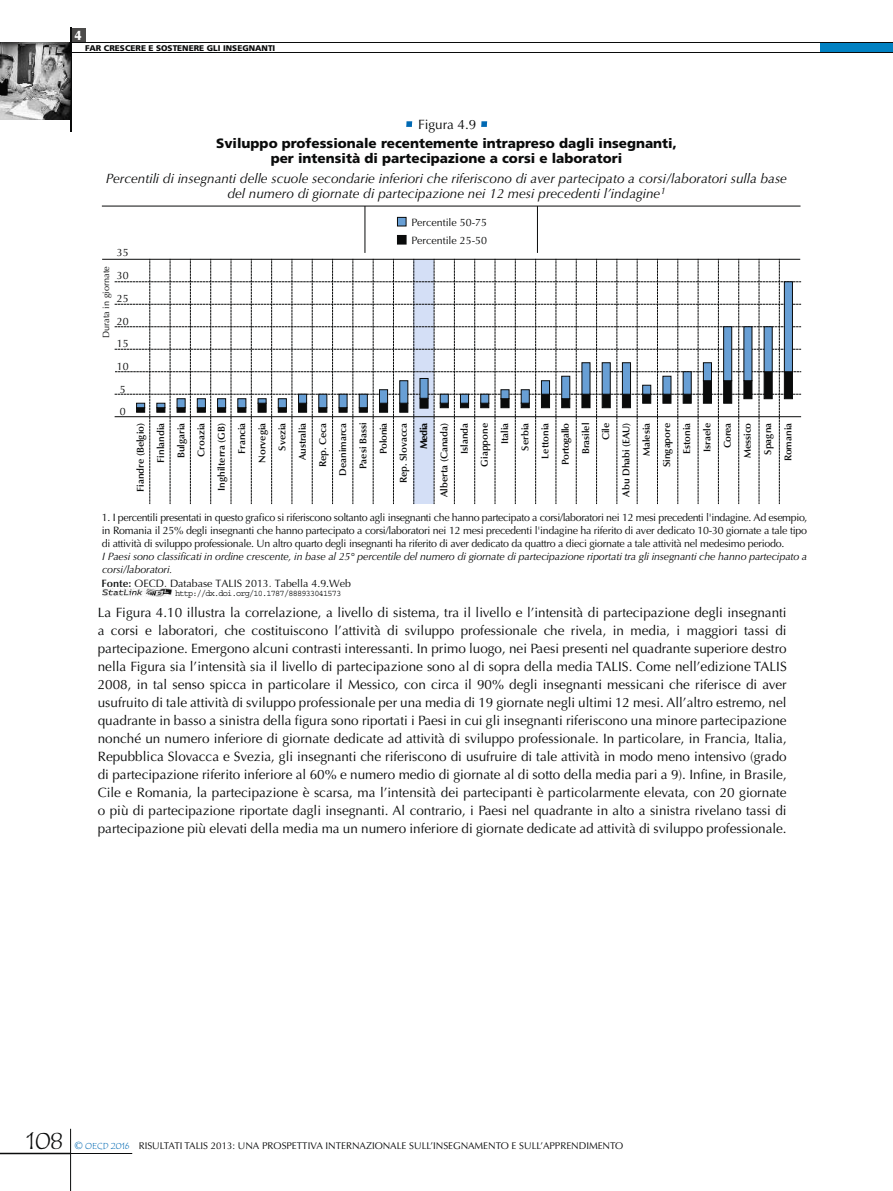
<style>
.page{position:relative;width:893px;height:1191px;background:#fff}
.page>*{position:absolute;margin:0;border:0;box-sizing:border-box;transform-origin:0 0}
.t1{font:24px "Tempus Sans ITC";color:#0a0b0b}
.t2{font:13.5px/18px "Optima LT Std";color:#0a0b0b;text-align:justify}
.t3{font:italic 13.5px/15px "Optima LT Std";color:#0a0b0b;text-align:center}
.t4{font:900 13.5px/15px "Frutiger LT Std";color:#0a0b0b;text-align:center}
.t5{font:900 13.5px "Optima LT Std";color:#fefefe}
.t6{font:10.65px/12.8px "Optima LT Std";letter-spacing:-.025em;color:#0a0b0b;text-align:justify}
.t7{font:italic 10.65px/13.2px "Optima LT Std";letter-spacing:-.015em;color:#0a0b0b}
.t8{font:10.65px/22.6px "Optima LT Std";color:#0a0b0b}
.t9{font:600 9.9px/20.2px "Optima LT Std";color:#0a0b0b;text-align:right}
.t10{font:900 9.9px "Optima LT Std";letter-spacing:-.05em;color:#0a0b0b}
.t11{font:9.75px "Optima LT Std";color:#0a0b0b}
.t12{font:9.15px "Optima LT Std";color:#0a0b0b}
.t13{font:9px "Courier";letter-spacing:-.09em;color:#0a0b0b;scale:.95 1}
.t14{font:900 8.25px "Frutiger LT Std";color:#0a0b0b}
.s1{font-weight:600;font-style:normal}
.s2{font-style:normal}
.s3{font-size:10.5px;color:#0069b3}
.s4{font-family:"Tempus Sans ITC";font-size:9px;color:#0069b3}
</style>
<div class="page">
<div style="left:821px;top:43px;width:72px;height:10px;background:#0181c2"></div>
<div style="left:71px;top:28px;width:14px;height:15px;background:#4c4b4a"></div>
<hr style="left:0;top:42px;width:893px;height:1px;background:#0a0b0b">
<hr style="left:71px;top:53px;width:822px;height:1px;background:#0a0b0b">
<hr style="left:70px;top:28px;width:1px;height:104px;background:#0a0b0b">
<hr style="left:70px;top:1128px;width:1px;height:63px;background:#0a0b0b">
<hr style="left:71px;top:1153px;width:61px;height:1px;background:#0a0b0b">
<hr style="left:0;top:1152px;width:71px;height:2px;background:#0a0b0b">
<img style="left:0;top:43px;width:71px;height:76px">
<svg style="left:406px;top:121px;width:6px;height:6px"></svg>
<svg style="left:481px;top:121px;width:6px;height:6px"></svg>
<hr style="left:102px;top:206px;width:698px;height:1px;background:#0a0b0b">
<hr style="left:365px;top:206px;width:1px;height:47px;background:#0a0b0b">
<hr style="left:537px;top:206px;width:1px;height:47px;background:#0a0b0b">
<div style="left:397px;top:217px;width:9px;height:9px;background:#689fd5"></div>
<div style="left:397px;top:217px;width:9px;height:9px;border:1px solid #0a0b0b"></div>
<div style="left:397px;top:235px;width:9px;height:9px;background:#0a0b0b"></div>
<hr style="left:102px;top:259px;width:698px;height:1px;background:#0a0b0b">
<svg style="left:115px;top:259px;width:686px;height:245px"></svg>
<svg style="left:136px;top:281px;width:657px;height:127px"></svg>
<img style="left:102px;top:588px;width:70px;height:9px">
<p class="t5" style="left:75px;top:28px;width:8px">4</p>
<p class="t14" style="left:85px;top:43px;width:192px">FAR CRESCERE E SOSTENERE GLI INSEGNANTI</p>
<p class="t2" style="left:418px;top:116px;width:60px">Figura 4.9</p>
<p class="t4" style="left:216px;top:136px;width:462px">Sviluppo professionale recentemente intrapreso dagli insegnanti, per intensità di partecipazione a corsi e laboratori</p>
<p class="t3" style="left:106px;top:171px;width:683px">Percentili di insegnanti delle scuole secondarie inferiori che riferiscono di aver partecipato a corsi/laboratori sulla base del numero di giornate di partecipazione nei 12 mesi precedenti l’indagine<sup>1</sup></p>
<p class="t8" style="left:117px;top:242px;width:13px">35<br>30<br>25<br>20<br>15<br>10<br>5<br>0</p>
<p class="t12" style="left:101px;top:338px;width:73px;rotate:-90deg">Durata in giornate</p>
<p class="t8" style="left:411px;top:214px;width:77px;line-height:18px">Percentile 50-75<br>Percentile 25-50</p>
<p class="t9" style="left:131px;top:492px;width:71px;rotate:-90deg">Fiandre (Belgio)<br>Finlandia<br>Bulgaria<br>Croazia<br>Inghilterra (GB)<br>Francia<br>Norvegia<br>Svezia<br>Australia<br>Rep. Ceca<br>Deanimarca<br>Paesi Bassi<br>Polonia<br>Rep. Slovacca</p>
<p class="t10" style="left:418px;top:449px;width:28px;rotate:-90deg">Media</p>
<p class="t9" style="left:434px;top:497px;width:76px;rotate:-90deg">Alberta (Canada)<br>Islanda<br>Giappone<br>Italia<br>Serbia<br>Lettonia<br>Portogallo<br>Brasilel<br>Cile<br>Abu Dhabi (EAU)<br>Malesia<br>Singapore<br>Estonia<br>Israele<br>Corea<br>Messico<br>Spagna<br>Romania</p>
<p class="t6" style="left:102px;top:511px;width:707px">1. I percentili presentati in questo grafico si riferiscono soltanto agli insegnanti che hanno partecipato a corsi/laboratori nei 12 mesi precedenti l'indagine. Ad esempio, in Romania il 25% degli insegnanti che hanno partecipato a corsi/laboratori nei 12 mesi precedenti l'indagine ha riferito di aver dedicato 10-30 giornate a tale tipo di attività di sviluppo professionale. Un altro quarto degli insegnanti ha riferito di aver dedicato da quattro a dieci giornate a tale attività nel medesimo periodo.</p>
<p class="t7" style="left:102px;top:550px;width:707px">I Paesi sono classificati in ordine crescente, in base al 25° percentile del numero di giornate di partecipazione riportati tra gli insegnanti che hanno partecipato a corsi/laboratori.<br><span class="s1">Fonte:</span> <span class="s2">OECD, Database TALIS 2013, Tabella 4.9.Web</span></p>
<p class="t13" style="left:175px;top:588px;width:177px">http://dx.doi.org/10.1787/888933041573</p>
<p class="t2" style="left:98px;top:603px;width:690px">La Figura 4.10 illustra la correlazione, a livello di sistema, tra il livello e l’intensità di partecipazione degli insegnanti a corsi e laboratori, che costituiscono l’attività di sviluppo professionale che rivela, in media, i maggiori tassi di partecipazione. Emergono alcuni contrasti interessanti. In primo luogo, nei Paesi presenti nel quadrante superiore destro nella Figura sia l’intensità sia il livello di partecipazione sono al di sopra della media TALIS. Come nell’edizione TALIS 2008, in tal senso spicca in particolare il Messico, con circa il 90% degli insegnanti messicani che riferisce di aver usufruito di tale attività di sviluppo professionale per una media di 19 giornate negli ultimi 12 mesi. All’altro estremo, nel quadrante in basso a sinistra della figura sono riportati i Paesi in cui gli insegnanti riferiscono una minore partecipazione nonché un numero inferiore di giornate dedicate ad attività di sviluppo professionale. In particolare, in Francia, Italia, Repubblica Slovacca e Svezia, gli insegnanti che riferiscono di usufruire di tale attività in modo meno intensivo (grado di partecipazione riferito inferiore al 60% e numero medio di giornate al di sotto della media pari a 9). Infine, in Brasile, Cile e Romania, la partecipazione è scarsa, ma l’intensità dei partecipanti è particolarmente elevata, con 20 giornate o più di partecipazione riportate dagli insegnanti. Al contrario, i Paesi nel quadrante in alto a sinistra rivelano tassi di partecipazione più elevati della media ma un numero inferiore di giornate dedicate ad attività di sviluppo professionale.</p>
<h1 class="t1" style="left:27px;top:1125px;width:38px">108</h1>
<p class="t11" style="left:75px;top:1140px;width:550px"><span class="s3">©</span> <span class="s4">OECD 2016</span> RISULTATI TALIS 2013: UNA PROSPETTIVA INTERNAZIONALE SULL’INSEGNAMENTO E SULL’APPRENDIMENTO</p>
</div>
